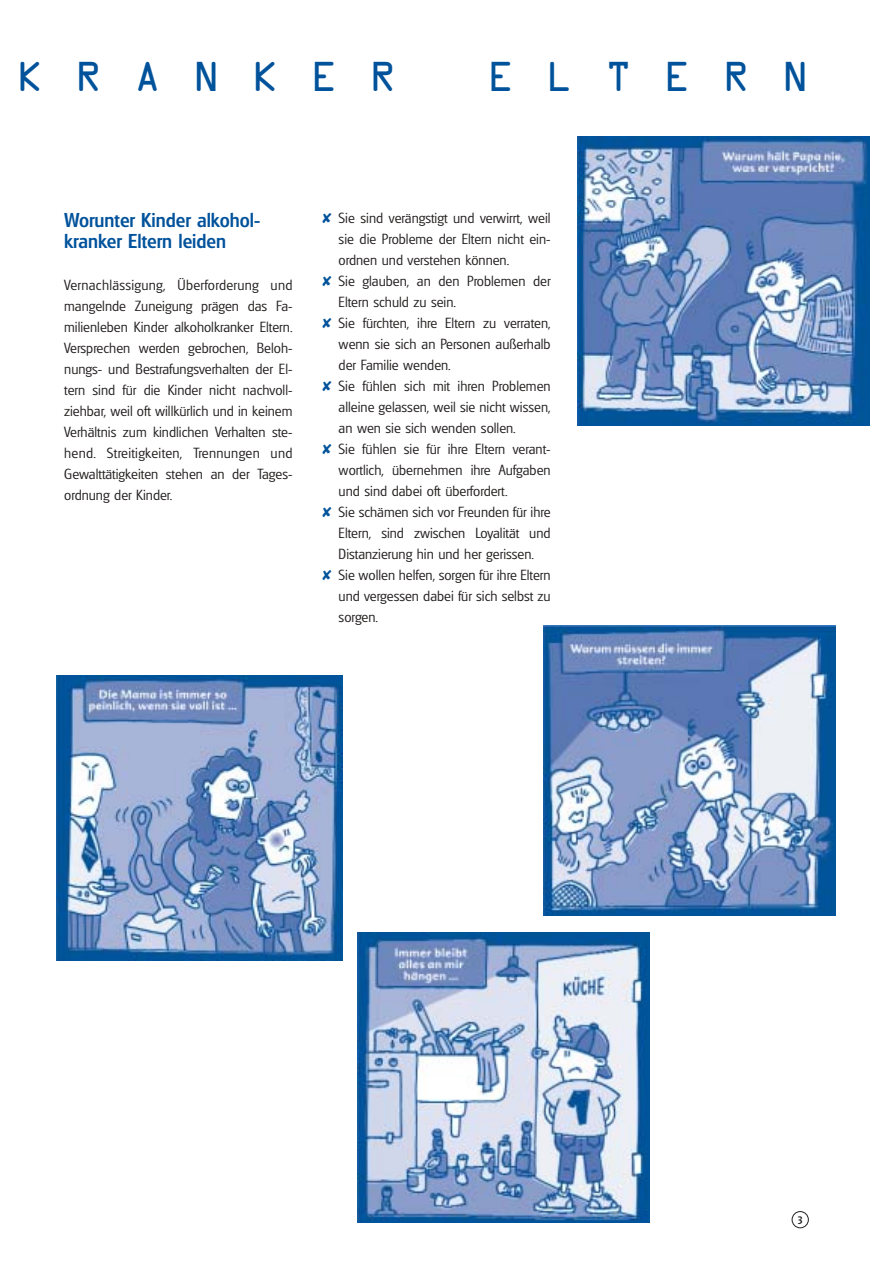
<style>
.page{position:relative;width:893px;height:1263px;background:#fff}
.page>*{position:absolute;margin:0;border:0;box-sizing:border-box;transform-origin:0 0}
.t1{font:37.5px "OCRA";letter-spacing:.85em;color:#00529b}
.t2{font:500 19.5px/21px "Glasgow";color:#00529b}
.t3{font:300 14.25px/21px "Glasgow";color:#231f1f;text-align:justify}
.t4{font:500 10.5px "Glasgow";color:#231f1f}
.s1{color:#00529b}
</style>
<div class="page">
<div style="left:791px;top:1211px;width:17px;height:17px;border:1px solid #231f1f;border-radius:50%"></div>
<img style="left:56px;top:676px;width:287px;height:285px">
<div style="left:570px;top:136px;width:305px;height:290px;background:linear-gradient(to bottom,#fff,#fff)"></div>
<img style="left:578px;top:136px;width:291px;height:290px">
<div style="left:350px;top:932px;width:305px;height:290px;background:linear-gradient(to bottom,#fff,#fff)"></div>
<img style="left:358px;top:932px;width:291px;height:290px">
<div style="left:536px;top:625px;width:305px;height:290px;background:linear-gradient(to bottom,#fff,#fff)"></div>
<img style="left:544px;top:625px;width:291px;height:290px">
<h1 class="t1" style="left:16px;top:64px;width:382px">KRANKER</h1>
<h1 class="t1" style="left:487px;top:64px;width:323px">ELTERN</h1>
<h2 class="t2" style="left:64px;top:211px;width:198px">Worunter Kinder alkohol&shy;kranker Eltern leiden</h2>
<p class="t3" style="left:64px;top:275px;width:230px">Vernachlässigung, Überforderung und mangelnde Zuneigung prägen das Fa&shy;milienleben Kinder alkoholkranker Eltern.<br>Versprechen werden gebrochen, Beloh&shy;nungs- und Bestrafungsverhalten der El&shy;tern sind für die Kinder nicht nachvoll&shy;ziehbar, weil oft willkürlich und in keinem Verhältnis zum kindlichen Verhalten ste&shy;hend. Streitigkeiten, Trennungen und Gewalttätigkeiten stehen an der Tages&shy;ordnung der Kinder.</p>
<p class="t3" style="left:322px;top:209px;width:230px"><span class="s1">✘</span> Sie sind verängstigt und verwirrt, weil</p>
<p class="t3" style="left:338px;top:230px;width:213px">sie die Probleme der Eltern nicht ein-</p>
<p class="t3" style="left:338px;top:251px;width:172px">ordnen und verstehen können.</p>
<p class="t3" style="left:322px;top:272px;width:230px"><span class="s1">✘</span> Sie glauben, an den Problemen der</p>
<p class="t3" style="left:338px;top:293px;width:119px">Eltern schuld zu sein.</p>
<p class="t3" style="left:322px;top:314px;width:230px"><span class="s1">✘</span> Sie fürchten, ihre Eltern zu verraten,</p>
<p class="t3" style="left:338px;top:335px;width:213px">wenn sie sich an Personen außerhalb</p>
<p class="t3" style="left:338px;top:356px;width:114px">der Familie wenden.</p>
<p class="t3" style="left:322px;top:377px;width:230px"><span class="s1">✘</span> Sie fühlen sich mit ihren Problemen</p>
<p class="t3" style="left:338px;top:398px;width:213px">alleine gelassen, weil sie nicht wissen,</p>
<p class="t3" style="left:338px;top:419px;width:179px">an wen sie sich wenden sollen.</p>
<p class="t3" style="left:322px;top:440px;width:230px"><span class="s1">✘</span> Sie fühlen sie für ihre Eltern verant-</p>
<p class="t3" style="left:338px;top:461px;width:213px">wortlich, übernehmen ihre Aufgaben</p>
<p class="t3" style="left:338px;top:482px;width:171px">und sind dabei oft überfordert.</p>
<p class="t3" style="left:322px;top:503px;width:230px"><span class="s1">✘</span> Sie schämen sich vor Freunden für ihre</p>
<p class="t3" style="left:338px;top:524px;width:213px">Eltern, sind zwischen Loyalität und</p>
<p class="t3" style="left:338px;top:545px;width:197px">Distanzierung hin und her gerissen.</p>
<p class="t3" style="left:322px;top:566px;width:230px"><span class="s1">✘</span> Sie wollen helfen, sorgen für ihre Eltern</p>
<p class="t3" style="left:338px;top:587px;width:213px">und vergessen dabei für sich selbst zu</p>
<p class="t3" style="left:338px;top:608px;width:41px">sorgen.</p>
<p class="t4" style="left:797px;top:1216px;width:7px">3</p>
</div>
